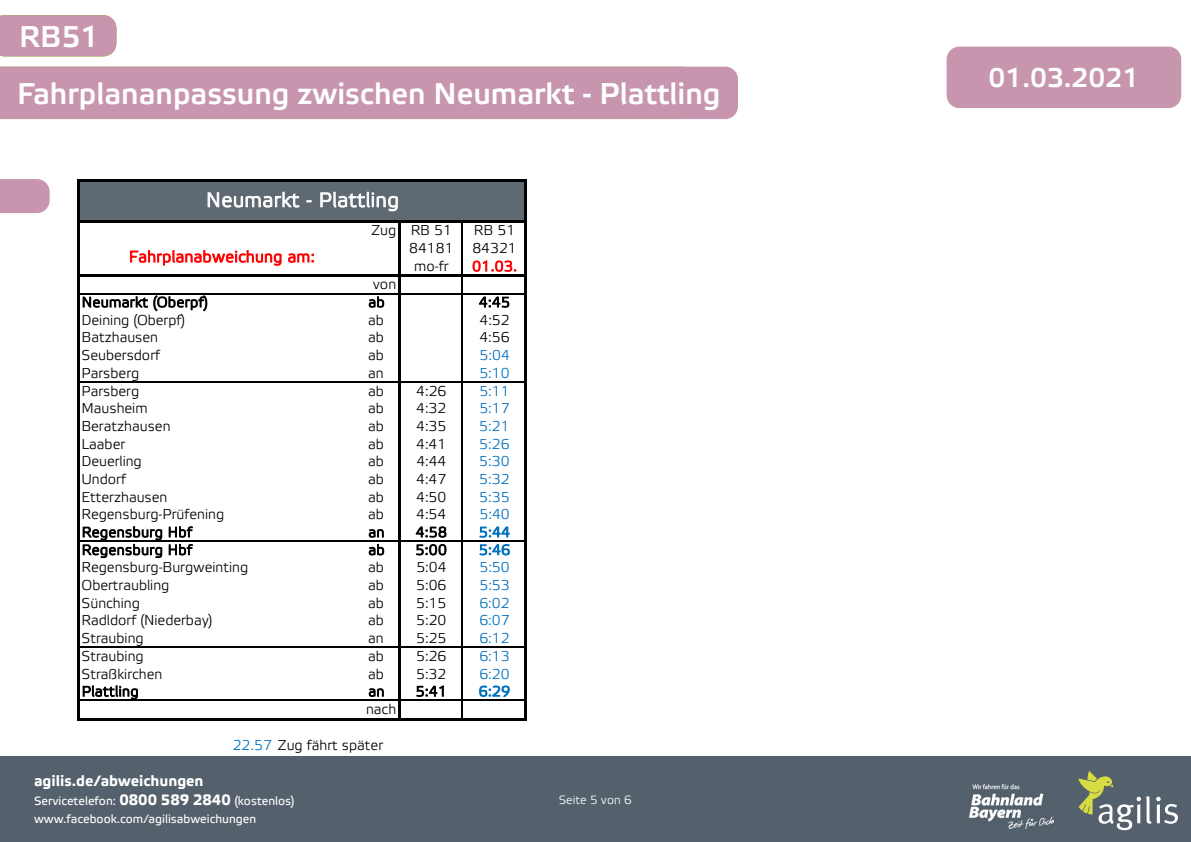
<style>
.page{position:relative;width:1191px;height:842px;background:#fff}
.page>*{position:absolute;margin:0;border:0;box-sizing:border-box;transform-origin:0 0}
.t1{font:500 30px/57.1px "Etelka";color:#fff}
.t2{font:500 27px "Etelka";color:#fff}
.t3{font:300 20.1px "Etelka";letter-spacing:.025em;color:#fff}
.t4{font:300 15.8px "Etelka";letter-spacing:.025em;color:#f00}
.t5{font:700 15px "Etelka Text";color:#fff}
.t6{font:300 14.3px "Etelka";color:#000}
.t7{font:300 14.3px "Etelka";letter-spacing:.005em;color:#0070c0}
.t8{font:300 14.3px "Etelka";letter-spacing:.03em;color:#000}
.t9{font:300 14.3px "Etelka";letter-spacing:.025em;color:#000}
.t10{font:300 14.3px "Etelka";color:#f00}
.t11{font:12px/18px "Etelka Text";color:#fff}
.t12{font:300 12px "Etelka";color:#fff}
.s1{color:#0070c0}
.s2{font-weight:700;font-size:15px}
</style>
<div class="page">
<div style="left:0;top:757px;width:1191px;height:85px;background:#54616c"></div>
<img style="left:969px;top:784px;width:84px;height:44px">
<svg style="left:1078px;top:771px;width:100px;height:59px"></svg>
<div style="left:946px;top:47px;width:235px;height:61px;background:#c795ad;border-radius:13px"></div>
<div style="left:0;top:179px;width:50px;height:34px;background:#c795ad"></div>
<div style="left:0;top:67px;width:738px;height:52px;background:#c795ad"></div>
<div style="left:0;top:15px;width:116px;height:41px;background:#c795ad"></div>
<div style="left:79px;top:180px;width:447px;height:42px;background:#5f6971"></div>
<hr style="left:77px;top:179px;width:3px;height:95px;background:#000">
<hr style="left:462px;top:223px;width:1px;height:51px;background:#000">
<hr style="left:80px;top:293px;width:318px;height:1px;background:#000">
<hr style="left:80px;top:381px;width:318px;height:2px;background:#000">
<hr style="left:80px;top:540px;width:318px;height:2px;background:#000">
<hr style="left:80px;top:647px;width:318px;height:1px;background:#000">
<hr style="left:80px;top:700px;width:318px;height:1px;background:#000">
<hr style="left:77px;top:277px;width:3px;height:443px;background:#000">
<hr style="left:524px;top:182px;width:3px;height:538px;background:#000">
<hr style="left:398px;top:223px;width:2px;height:495px;background:#000">
<hr style="left:462px;top:277px;width:1px;height:441px;background:#000">
<hr style="left:80px;top:179px;width:447px;height:3px;background:#000">
<hr style="left:80px;top:220px;width:447px;height:3px;background:#000">
<hr style="left:77px;top:274px;width:447px;height:3px;background:#000">
<hr style="left:400px;top:293px;width:124px;height:1px;background:#000">
<hr style="left:400px;top:381px;width:124px;height:2px;background:#000">
<hr style="left:400px;top:540px;width:124px;height:2px;background:#000">
<hr style="left:400px;top:647px;width:124px;height:1px;background:#000">
<hr style="left:400px;top:700px;width:124px;height:1px;background:#000">
<hr style="left:80px;top:718px;width:447px;height:2px;background:#000">
<h1 class="t1" style="left:17px;top:9px;width:705px">RB51<br>Fahrplananpassung zwischen Neumarkt - Plattling</h1>
<h1 class="t1" style="left:62px;top:9px;width:39px">26</h1>
<h1 class="t1" style="left:436px;top:66px;width:236px">Ebern - Bamberg</h1>
<h3 class="t3" style="left:206px;top:188px;width:194px">Neumarkt - Plattling</h3>
<p class="t4" style="left:129px;top:248px;width:187px">Fahrplanabweichung am:</p>
<p class="t6" style="left:371px;top:222px;width:26px">Zug</p>
<p class="t6" style="left:373px;top:276px;width:25px">von</p>
<p class="t6" style="left:411px;top:222px;width:43px">RB 51</p>
<p class="t6" style="left:474px;top:222px;width:43px">RB 51</p>
<p class="t6" style="left:409px;top:240px;width:46px">84181</p>
<p class="t6" style="left:472px;top:240px;width:46px">84321</p>
<p class="t6" style="left:414px;top:258px;width:36px">mo-fr</p>
<p class="t10" style="left:472px;top:258px;width:46px">01.03.</p>
<p class="t8" style="left:82px;top:294px;width:128px">Neumarkt (Oberpf)</p>
<p class="t6" style="left:368px;top:294px;width:18px">ab</p>
<p class="t6" style="left:479px;top:294px;width:33px">4:45</p>
<p class="t6" style="left:82px;top:312px;width:105px">Deining (Oberpf)</p>
<p class="t6" style="left:368px;top:312px;width:17px">ab</p>
<p class="t6" style="left:479px;top:312px;width:32px">4:52</p>
<p class="t6" style="left:82px;top:329px;width:78px">Batzhausen</p>
<p class="t6" style="left:368px;top:329px;width:17px">ab</p>
<p class="t6" style="left:479px;top:329px;width:32px">4:56</p>
<p class="t6" style="left:81px;top:347px;width:80px">Seubersdorf</p>
<p class="t6" style="left:368px;top:347px;width:17px">ab</p>
<p class="t7" style="left:479px;top:347px;width:32px">5:04</p>
<p class="t6" style="left:81px;top:365px;width:59px">Parsberg</p>
<p class="t6" style="left:368px;top:365px;width:17px">an</p>
<p class="t7" style="left:479px;top:365px;width:32px">5:10</p>
<p class="t6" style="left:81px;top:382px;width:59px">Parsberg</p>
<p class="t6" style="left:368px;top:382px;width:17px">ab</p>
<p class="t6" style="left:416px;top:382px;width:32px">4:26</p>
<p class="t7" style="left:479px;top:382px;width:32px">5:11</p>
<p class="t6" style="left:81px;top:400px;width:68px">Mausheim</p>
<p class="t6" style="left:368px;top:400px;width:17px">ab</p>
<p class="t6" style="left:416px;top:400px;width:32px">4:32</p>
<p class="t7" style="left:479px;top:400px;width:32px">5:17</p>
<p class="t6" style="left:81px;top:418px;width:91px">Beratzhausen</p>
<p class="t6" style="left:368px;top:418px;width:17px">ab</p>
<p class="t6" style="left:416px;top:418px;width:32px">4:35</p>
<p class="t7" style="left:479px;top:418px;width:32px">5:21</p>
<p class="t6" style="left:81px;top:435px;width:45px">Laaber</p>
<p class="t6" style="left:368px;top:435px;width:17px">ab</p>
<p class="t6" style="left:416px;top:435px;width:31px">4:41</p>
<p class="t7" style="left:479px;top:435px;width:32px">5:26</p>
<p class="t6" style="left:81px;top:453px;width:62px">Deuerling</p>
<p class="t6" style="left:368px;top:453px;width:17px">ab</p>
<p class="t6" style="left:416px;top:453px;width:31px">4:44</p>
<p class="t7" style="left:479px;top:453px;width:32px">5:30</p>
<p class="t6" style="left:81px;top:471px;width:46px">Undorf</p>
<p class="t6" style="left:368px;top:471px;width:17px">ab</p>
<p class="t6" style="left:416px;top:471px;width:31px">4:47</p>
<p class="t7" style="left:479px;top:471px;width:32px">5:32</p>
<p class="t6" style="left:81px;top:489px;width:88px">Etterzhausen</p>
<p class="t6" style="left:368px;top:489px;width:17px">ab</p>
<p class="t6" style="left:416px;top:489px;width:32px">4:50</p>
<p class="t7" style="left:479px;top:489px;width:32px">5:35</p>
<p class="t6" style="left:81px;top:506px;width:144px">Regensburg-Prüfening</p>
<p class="t6" style="left:368px;top:506px;width:17px">ab</p>
<p class="t6" style="left:416px;top:506px;width:32px">4:54</p>
<p class="t7" style="left:479px;top:506px;width:32px">5:40</p>
<p class="t8" style="left:82px;top:524px;width:112px">Regensburg Hbf</p>
<p class="t6" style="left:368px;top:524px;width:17px">an</p>
<p class="t6" style="left:416px;top:524px;width:33px">4:58</p>
<p class="t7" style="left:479px;top:524px;width:33px">5:44</p>
<p class="t8" style="left:82px;top:542px;width:112px">Regensburg Hbf</p>
<p class="t6" style="left:368px;top:542px;width:18px">ab</p>
<p class="t6" style="left:415px;top:542px;width:33px">5:00</p>
<p class="t7" style="left:479px;top:542px;width:33px">5:46</p>
<p class="t6" style="left:82px;top:559px;width:168px">Regensburg-Burgweinting</p>
<p class="t6" style="left:368px;top:559px;width:17px">ab</p>
<p class="t6" style="left:416px;top:559px;width:32px">5:04</p>
<p class="t7" style="left:479px;top:559px;width:32px">5:50</p>
<p class="t6" style="left:82px;top:577px;width:89px">Obertraubling</p>
<p class="t6" style="left:368px;top:577px;width:17px">ab</p>
<p class="t6" style="left:416px;top:577px;width:32px">5:06</p>
<p class="t7" style="left:479px;top:577px;width:32px">5:53</p>
<p class="t6" style="left:82px;top:595px;width:60px">Sünching</p>
<p class="t6" style="left:368px;top:595px;width:17px">ab</p>
<p class="t6" style="left:416px;top:595px;width:32px">5:15</p>
<p class="t7" style="left:479px;top:595px;width:32px">6:02</p>
<p class="t6" style="left:81px;top:612px;width:133px">Radldorf (Niederbay)</p>
<p class="t6" style="left:368px;top:612px;width:17px">ab</p>
<p class="t6" style="left:416px;top:612px;width:32px">5:20</p>
<p class="t7" style="left:479px;top:612px;width:32px">6:07</p>
<p class="t6" style="left:81px;top:630px;width:64px">Straubing</p>
<p class="t6" style="left:368px;top:630px;width:17px">an</p>
<p class="t6" style="left:416px;top:630px;width:32px">5:25</p>
<p class="t7" style="left:479px;top:630px;width:32px">6:12</p>
<p class="t6" style="left:81px;top:648px;width:64px">Straubing</p>
<p class="t6" style="left:368px;top:648px;width:17px">ab</p>
<p class="t6" style="left:416px;top:648px;width:32px">5:26</p>
<p class="t7" style="left:479px;top:648px;width:32px">6:13</p>
<p class="t6" style="left:81px;top:665px;width:82px">Straßkirchen</p>
<p class="t6" style="left:368px;top:665px;width:17px">ab</p>
<p class="t6" style="left:416px;top:665px;width:32px">5:32</p>
<p class="t7" style="left:479px;top:665px;width:32px">6:20</p>
<p class="t9" style="left:82px;top:683px;width:58px">Plattling</p>
<p class="t6" style="left:368px;top:683px;width:17px">an</p>
<p class="t6" style="left:416px;top:683px;width:33px">5:41</p>
<p class="t7" style="left:479px;top:683px;width:33px">6:29</p>
<p class="t6" style="left:366px;top:700px;width:32px">nach</p>
<p class="t6" style="left:233px;top:737px;width:152px"><span class="s1">22.57</span> Zug fährt später</p>
<p class="t5" style="left:34px;top:772px;width:171px">agilis.de/abweichungen</p>
<p class="t11" style="left:34px;top:792px;width:262px">Servicetelefon: <span class="s2">0800 589 2840</span> (kostenlos) www.facebook.com/agilisabweichungen</p>
<p class="t12" style="left:559px;top:793px;width:74px">Seite 5 von 6</p>
<h2 class="t2" style="left:988px;top:62px;width:152px">01.03.2021</h2>
</div>
